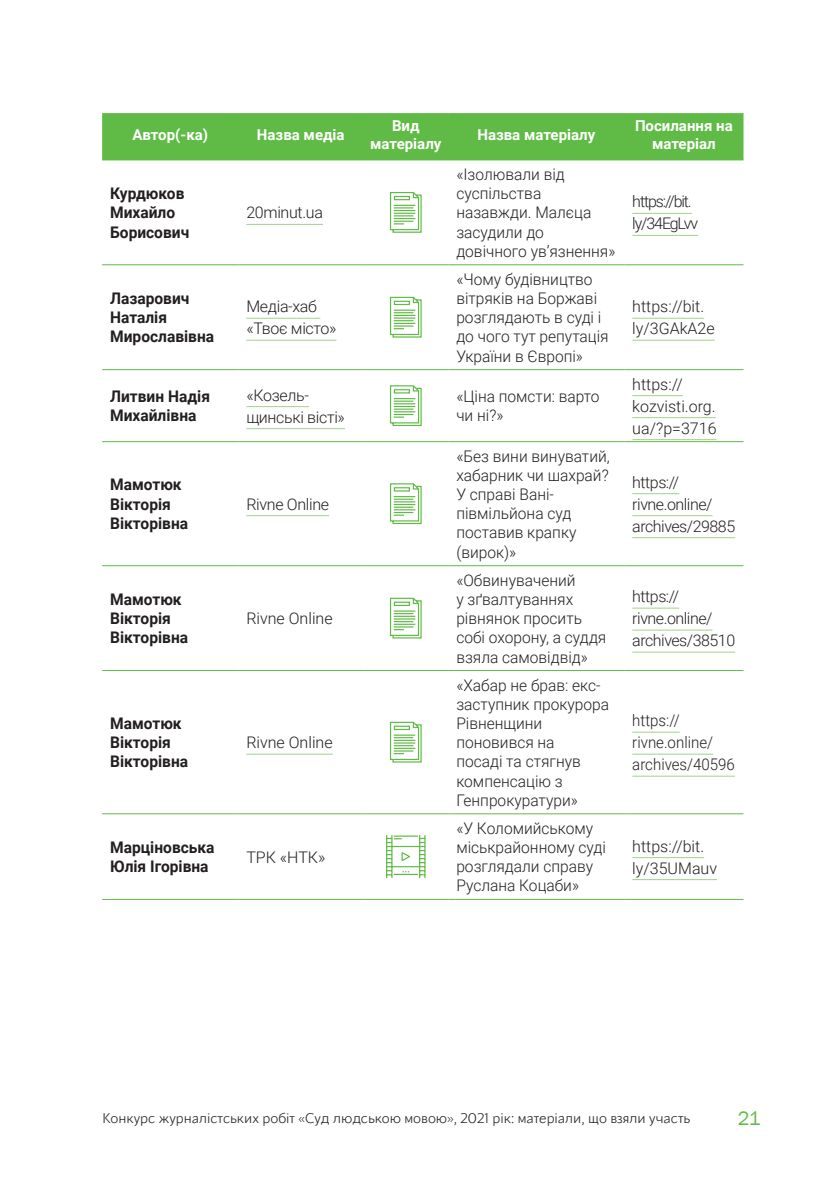
<style>
.page{position:relative;width:840px;height:1191px;background:#fff}
.page>*{position:absolute;margin:0;border:0;box-sizing:border-box;transform-origin:0 0}
.t1{font:20px "Franklin Gothic";color:#60bb46}
.t2{font:300 16px/19.2px "Roboto";color:#231f20}
.t3{font:700 16px/19.2px "Roboto";color:#231f20}
.t4{font:300 16px/22px "Roboto";letter-spacing:-.03em;color:#231f20}
.t5{font:300 16px/22px "Roboto";letter-spacing:-.02em;color:#231f20}
.t6{font:300 16px/22px "Roboto";color:#231f20;scale:.94 1}
.t7{font:300 16px/22px "Roboto";letter-spacing:-.07em;color:#231f20}
.t8{font:700 15px/18px "Roboto";color:#fff;text-align:center}
.t9{font:300 14px "Blacker Sans";color:#231f20}
</style>
<div class="page">
<div style="left:102px;top:114px;width:641px;height:46px;background:#60bb46"></div>
<hr style="left:102px;top:113px;width:136px;height:1px;background:#60bb46">
<hr style="left:238px;top:113px;width:125px;height:1px;background:#60bb46">
<hr style="left:363px;top:113px;width:85px;height:1px;background:#60bb46">
<hr style="left:448px;top:113px;width:176px;height:1px;background:#60bb46">
<hr style="left:624px;top:113px;width:119px;height:1px;background:#60bb46">
<hr style="left:102px;top:160px;width:136px;height:1px;background:#60bb46">
<hr style="left:238px;top:160px;width:125px;height:1px;background:#60bb46">
<hr style="left:363px;top:160px;width:85px;height:1px;background:#60bb46">
<hr style="left:448px;top:160px;width:176px;height:1px;background:#60bb46">
<hr style="left:624px;top:160px;width:119px;height:1px;background:#60bb46">
<hr style="left:102px;top:264px;width:136px;height:1px;background:#60bb46">
<hr style="left:238px;top:264px;width:125px;height:1px;background:#60bb46">
<hr style="left:363px;top:264px;width:85px;height:1px;background:#60bb46">
<hr style="left:448px;top:264px;width:176px;height:1px;background:#60bb46">
<hr style="left:624px;top:264px;width:119px;height:1px;background:#60bb46">
<hr style="left:102px;top:369px;width:136px;height:1px;background:#60bb46">
<hr style="left:238px;top:369px;width:125px;height:1px;background:#60bb46">
<hr style="left:363px;top:369px;width:85px;height:1px;background:#60bb46">
<hr style="left:448px;top:369px;width:176px;height:1px;background:#60bb46">
<hr style="left:624px;top:369px;width:119px;height:1px;background:#60bb46">
<hr style="left:102px;top:441px;width:136px;height:1px;background:#60bb46">
<hr style="left:238px;top:441px;width:125px;height:1px;background:#60bb46">
<hr style="left:363px;top:441px;width:85px;height:1px;background:#60bb46">
<hr style="left:448px;top:441px;width:176px;height:1px;background:#60bb46">
<hr style="left:624px;top:441px;width:119px;height:1px;background:#60bb46">
<hr style="left:102px;top:565px;width:136px;height:1px;background:#60bb46">
<hr style="left:238px;top:565px;width:125px;height:1px;background:#60bb46">
<hr style="left:363px;top:565px;width:85px;height:1px;background:#60bb46">
<hr style="left:448px;top:565px;width:176px;height:1px;background:#60bb46">
<hr style="left:624px;top:565px;width:119px;height:1px;background:#60bb46">
<hr style="left:102px;top:670px;width:136px;height:1px;background:#60bb46">
<hr style="left:238px;top:670px;width:125px;height:1px;background:#60bb46">
<hr style="left:363px;top:670px;width:85px;height:1px;background:#60bb46">
<hr style="left:448px;top:670px;width:176px;height:1px;background:#60bb46">
<hr style="left:624px;top:670px;width:119px;height:1px;background:#60bb46">
<hr style="left:102px;top:813px;width:136px;height:1px;background:#60bb46">
<hr style="left:238px;top:813px;width:125px;height:1px;background:#60bb46">
<hr style="left:363px;top:813px;width:85px;height:1px;background:#60bb46">
<hr style="left:448px;top:813px;width:176px;height:1px;background:#60bb46">
<hr style="left:624px;top:813px;width:119px;height:1px;background:#60bb46">
<hr style="left:102px;top:899px;width:136px;height:1px;background:#60bb46">
<hr style="left:238px;top:899px;width:125px;height:1px;background:#60bb46">
<hr style="left:363px;top:899px;width:85px;height:1px;background:#60bb46">
<hr style="left:448px;top:899px;width:176px;height:1px;background:#60bb46">
<hr style="left:624px;top:899px;width:119px;height:1px;background:#60bb46">
<hr style="left:246px;top:224px;width:77px;height:1px;background:#a2d18a">
<svg style="left:389px;top:192px;width:33px;height:41px"></svg>
<hr style="left:632px;top:213px;width:59px;height:1px;background:#a2d18a">
<hr style="left:632px;top:235px;width:65px;height:1px;background:#a2d18a">
<hr style="left:246px;top:318px;width:74px;height:1px;background:#a2d18a">
<hr style="left:246px;top:340px;width:90px;height:1px;background:#a2d18a">
<svg style="left:389px;top:296px;width:33px;height:42px"></svg>
<hr style="left:632px;top:318px;width:71px;height:1px;background:#a2d18a">
<hr style="left:632px;top:340px;width:82px;height:1px;background:#a2d18a">
<hr style="left:246px;top:406px;width:63px;height:1px;background:#a2d18a">
<hr style="left:246px;top:428px;width:99px;height:1px;background:#a2d18a">
<svg style="left:389px;top:385px;width:33px;height:41px"></svg>
<hr style="left:632px;top:395px;width:50px;height:1px;background:#a2d18a">
<hr style="left:632px;top:417px;width:83px;height:1px;background:#a2d18a">
<hr style="left:632px;top:439px;width:84px;height:1px;background:#a2d18a">
<hr style="left:246px;top:515px;width:83px;height:1px;background:#a2d18a">
<svg style="left:389px;top:483px;width:33px;height:41px"></svg>
<hr style="left:632px;top:493px;width:47px;height:1px;background:#a2d18a">
<hr style="left:632px;top:515px;width:80px;height:1px;background:#a2d18a">
<hr style="left:632px;top:537px;width:102px;height:1px;background:#a2d18a">
<svg style="left:389px;top:597px;width:33px;height:42px"></svg>
<hr style="left:632px;top:607px;width:47px;height:1px;background:#a2d18a">
<hr style="left:632px;top:629px;width:80px;height:1px;background:#a2d18a">
<hr style="left:632px;top:651px;width:102px;height:1px;background:#a2d18a">
<hr style="left:246px;top:753px;width:86px;height:1px;background:#a2d18a">
<svg style="left:389px;top:721px;width:33px;height:42px"></svg>
<hr style="left:632px;top:731px;width:47px;height:1px;background:#a2d18a">
<hr style="left:632px;top:753px;width:80px;height:1px;background:#a2d18a">
<hr style="left:632px;top:775px;width:102px;height:1px;background:#a2d18a">
<hr style="left:424px;top:835px;width:1px;height:43px;background:#60bb46">
<hr style="left:419px;top:835px;width:1px;height:43px;background:#60bb46">
<hr style="left:391px;top:835px;width:1px;height:43px;background:#60bb46">
<hr style="left:386px;top:835px;width:1px;height:43px;background:#60bb46">
<svg style="left:386px;top:835px;width:38px;height:40px"></svg>
<hr style="left:632px;top:857px;width:71px;height:1px;background:#a2d18a">
<hr style="left:632px;top:879px;width:84px;height:1px;background:#a2d18a">
<p class="t8" style="left:132px;top:125px;width:77px">Автор(-ка)</p>
<p class="t8" style="left:257px;top:125px;width:89px">Назва медіа</p>
<p class="t8" style="left:370px;top:116px;width:73px">Вид матеріалу</p>
<p class="t8" style="left:477px;top:125px;width:119px">Назва матеріалу</p>
<p class="t8" style="left:634px;top:116px;width:99px">Посилання на матеріал</p>
<p class="t3" style="left:110px;top:183px;width:81px">Курдюков<br>Михайло<br>Борисович</p>
<p class="t2" style="left:456px;top:164px;width:160px">«Ізолювали від суспільства назавжди. Малєца засудили до довічного ув’язнення»</p>
<p class="t7" style="left:632px;top:190px;width:67px">https://bit. ly/34EgLvv</p>
<p class="t5" style="left:246px;top:201px;width:78px">20minut.ua</p>
<p class="t3" style="left:110px;top:288px;width:105px">Лазарович<br>Наталія<br>Мирославівна</p>
<p class="t5" style="left:246px;top:295px;width:91px">Медіа-хаб «Твоє місто»</p>
<p class="t2" style="left:456px;top:269px;width:154px">«Чому будівництво вітряків на Боржаві розглядають в суді і до чого тут репутація<br>України в Європі»</p>
<p class="t3" style="left:110px;top:386px;width:101px">Литвин Надія<br>Михайлівна</p>
<p class="t5" style="left:246px;top:383px;width:100px">«Козель&shy;щинські вісті»</p>
<p class="t2" style="left:456px;top:386px;width:145px">«Ціна помсти: варто чи ні?»</p>
<p class="t3" style="left:110px;top:474px;width:79px">Мамотюк<br>Вікторія<br>Вікторівна</p>
<p class="t3" style="left:110px;top:589px;width:79px">Мамотюк<br>Вікторія<br>Вікторівна</p>
<p class="t3" style="left:110px;top:713px;width:79px">Мамотюк<br>Вікторія<br>Вікторівна</p>
<p class="t5" style="left:246px;top:492px;width:84px">Rivne Online</p>
<p class="t2" style="left:246px;top:608px;width:88px">Rivne Online</p>
<p class="t2" style="left:246px;top:732px;width:88px">Rivne Online</p>
<p class="t3" style="left:110px;top:837px;width:106px">Марціновська<br>Юлія Ігорівна</p>
<p class="t2" style="left:246px;top:846px;width:80px">ТРК «НТК»</p>
<p class="t2" style="left:456px;top:446px;width:155px">«Без вини винуватий, хабарник чи шахрай?<br>У справі Вані&shy;півмільйона суд поставив крапку (вирок)»</p>
<p class="t2" style="left:456px;top:570px;width:151px">«Обвинувачений<br>у зґвалтуваннях рівнянок просить собі охорону, а суддя взяла самовідвід»</p>
<p class="t2" style="left:456px;top:674px;width:154px">«Хабар не брав: екс&shy;заступник прокурора<br>Рівненщини поновився на<br>посаді та стягнув компенсацію з<br>Генпрокуратури»</p>
<p class="t2" style="left:456px;top:818px;width:151px">«У Коломийському міськрайонному суді розглядали справу<br>Руслана Коцаби»</p>
<p class="t2" style="left:632px;top:295px;width:84px;line-height:22px">https://bit. ly/3GAkA2e</p>
<p class="t2" style="left:632px;top:372px;width:86px;line-height:22px">https:// kozvisti.org. ua/?p=3716</p>
<p class="t4" style="left:632px;top:470px;width:104px">https:// rivne.online/ archives/29885</p>
<p class="t4" style="left:632px;top:585px;width:104px">https:// rivne.online/ archives/38510</p>
<p class="t6" style="left:632px;top:709px;width:111px">https:// rivne.online/ archives/40596</p>
<p class="t2" style="left:632px;top:834px;width:86px;line-height:22px">https://bit. ly/35UMauv</p>
<p class="t9" style="left:102px;top:1105px;width:589px">Конкурс журналістських робіт «Суд людською мовою», 2021 рік: матеріали, що взяли участь</p>
<p class="t1" style="left:737px;top:1105px;width:24px">21</p>
</div>
